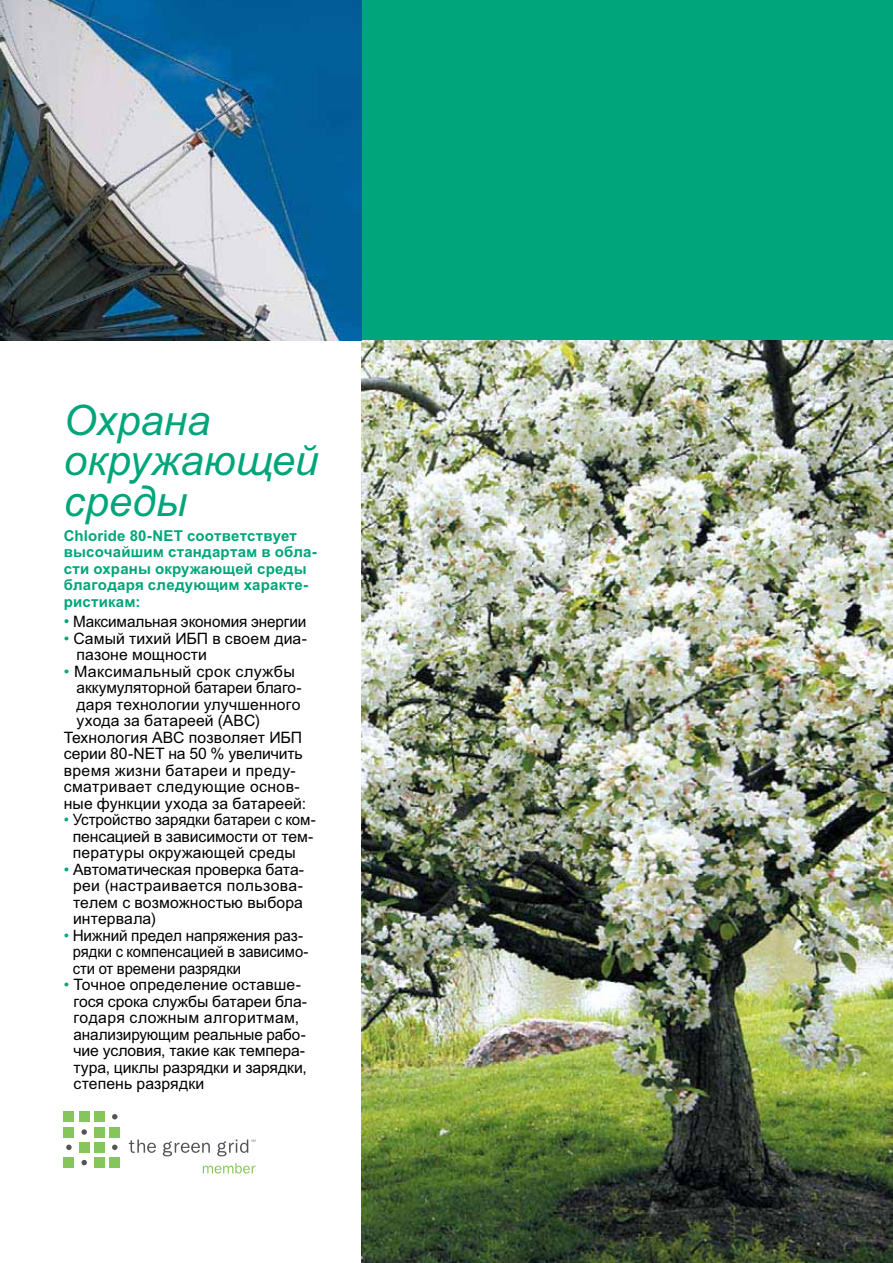
<style>
.page{position:relative;width:893px;height:1263px;background:#fff}
.page>*{position:absolute;margin:0;border:0;box-sizing:border-box;transform-origin:0 0}
.t1{font:italic 42px/40.5px "Arial";letter-spacing:.005em;color:#00a57b}
.t2{font:15.75px/16.5px "Arial";letter-spacing:.005em;color:#000}
.t3{font:15.75px/16.5px "Arial";letter-spacing:.005em;color:#000;scale:.96 1}
.t4{font:15.75px "Arial";letter-spacing:.025em;color:#000}
.t5{font:700 15px/16.5px "Arial";letter-spacing:.015em;color:#00a57b}
.s1{font-size:16.5px;color:#00a57b}
.s2{color:#00a57b}
</style>
<div class="page">
<div style="left:0;top:0;width:892px;height:340px;background:#00a57b"></div>
<img style="left:361px;top:340px;width:531px;height:923px">
<div style="left:63px;top:1111px;width:11px;height:11px;background:#85c559"></div>
<div style="left:63px;top:1127px;width:11px;height:10px;background:#85c559"></div>
<div style="left:79px;top:1111px;width:11px;height:11px;background:#85c559"></div>
<svg style="left:129px;top:1140px;width:27px;height:13px"></svg>
<svg style="left:163px;top:1141px;width:47px;height:15px"></svg>
<div style="left:94px;top:1111px;width:11px;height:11px;background:#85c559"></div>
<svg style="left:112px;top:1114px;width:5px;height:5px"></svg>
<svg style="left:81px;top:1129px;width:6px;height:6px"></svg>
<div style="left:94px;top:1127px;width:11px;height:10px;background:#85c559"></div>
<div style="left:109px;top:1127px;width:11px;height:10px;background:#85c559"></div>
<svg style="left:66px;top:1145px;width:6px;height:5px"></svg>
<div style="left:79px;top:1142px;width:11px;height:11px;background:#85c559"></div>
<div style="left:94px;top:1142px;width:11px;height:11px;background:#85c559"></div>
<svg style="left:112px;top:1145px;width:5px;height:5px"></svg>
<div style="left:63px;top:1157px;width:11px;height:11px;background:#85c559"></div>
<svg style="left:81px;top:1160px;width:6px;height:5px"></svg>
<div style="left:94px;top:1157px;width:11px;height:11px;background:#85c559"></div>
<div style="left:109px;top:1157px;width:11px;height:11px;background:#85c559"></div>
<svg style="left:217px;top:1139px;width:38px;height:17px"></svg>
<svg style="left:203px;top:1163px;width:52px;height:11px"></svg>
<img style="left:0;top:0;width:361px;height:340px">
<h1 class="t1" style="left:64px;top:404px;width:256px">Охрана окружающей среды</h1>
<p class="t5" style="left:64px;top:528px;width:254px">Chloride 80-NET соответствует высочайшим стандартам в обла&shy;сти охраны окружающей среды благодаря следующим харак те&shy;ристикам:</p>
<p class="t2" style="left:64px;top:615px;width:244px"><span class="s1">•</span> Максимальная экономия энергии</p>
<p class="t2" style="left:77px;top:632px;width:232px;text-indent:-13px"><span class="s2">•</span> Самый тихий ИБП в своем диа&shy;пазоне мощности</p>
<p class="t4" style="left:64px;top:665px;width:233px"><span class="s2">•</span> Максимальный срок службы</p>
<p class="t2" style="left:77px;top:681px;width:226px">аккумуляторной батареи благо-</p>
<p class="t2" style="left:77px;top:697px;width:225px">даря технологии улучшенного</p>
<p class="t2" style="left:77px;top:714px;width:185px">ухода за батареей (ABC)</p>
<p class="t2" style="left:64px;top:730px;width:240px">Технология ABC позволяет ИБП</p>
<p class="t2" style="left:64px;top:747px;width:240px">серии 80-NET на 50 % увеличить</p>
<p class="t2" style="left:64px;top:763px;width:233px">время жизни батареи и преду-</p>
<p class="t4" style="left:64px;top:781px;width:237px">сматривает следующие основ-</p>
<p class="t2" style="left:64px;top:796px;width:244px">ные функции ухода за батареей:</p>
<p class="t3" style="left:73px;top:813px;width:255px;text-indent:-9px"><span class="s2">•</span> Устройство зарядки батареи с ком&shy;пенсацией в зависимости от тем&shy;пературы окружающей среды</p>
<p class="t2" style="left:73px;top:862px;width:232px;text-align:justify;text-indent:-9px"><span class="s2">•</span> Автоматическая проверка бата&shy;реи (настраивается пользова&shy;телем с возможностью выбора интервала)</p>
<p class="t2" style="left:73px;top:928px;width:237px;text-indent:-9px"><span class="s2">•</span> Нижний предел напряжения раз&shy;рядки с компенсацией в зависимо&shy;сти от времени разрядки</p>
<p class="t2" style="left:73px;top:978px;width:235px;text-indent:-10px"><span class="s2">•</span> Точное определение оставше&shy;гося срока службы батареи бла&shy;годаря сложным алгоритмам, анализирующим реальные рабо&shy;чие условия, такие как темпера&shy;тура, циклы разрядки и зарядки, степень разрядки</p>
</div>
